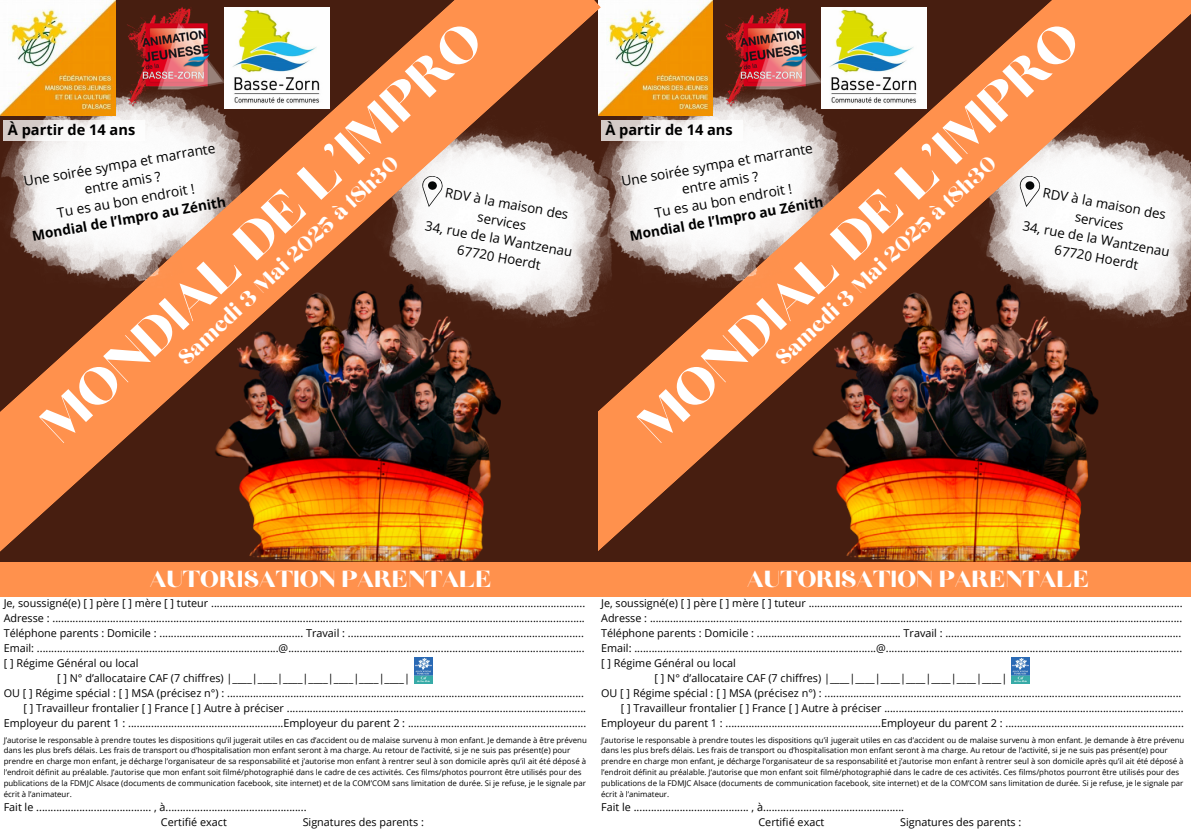
<style>
.page{position:relative;width:1191px;height:839px;background:#fff}
.page>*{position:absolute;margin:0;border:0;box-sizing:border-box;transform-origin:0 0}
.t1{font:64.4px "Chloe";color:#fff}
.t2{font:29.2px "Chloe";color:#fff}
.t3{font:26.2px "Chloe";color:#fff}
.t4{font:700 14.6px "Open Sans";color:#000}
.t5{font:13.6px/18.2px "Open Sans";color:#000;text-align:center}
.t6{font:13.2px/18px "Open Sans";color:#000;text-align:center}
.t7{font:10.8px "Open Sans";color:#000}
.t8{font:7.8px/10.8px "Open Sans";color:#000}
.s1{font-weight:700}
</style>
<div class="page">
<img style="left:601px;top:0;width:590px;height:562px">
<svg style="left:1016px;top:174px;width:27px;height:35px"></svg>
<div style="left:592px;top:562px;width:599px;height:34px;background:#ff914d"></div>
<img style="left:1012px;top:658px;width:18px;height:25px">
<img style="left:601px;top:97px;width:193px;height:190px">
<svg style="left:601px;top:120px;width:142px;height:20px"></svg>
<img style="left:601px;top:0;width:112px;height:116px">
<img style="left:601px;top:122px;width:29px;height:205px">
<img style="left:0;top:0;width:601px;height:562px">
<svg style="left:418px;top:174px;width:27px;height:35px"></svg>
<div style="left:0;top:562px;width:597px;height:34px;background:#ff914d"></div>
<img style="left:414px;top:658px;width:18px;height:25px">
<img style="left:0;top:97px;width:197px;height:190px">
<svg style="left:4px;top:120px;width:141px;height:20px"></svg>
<img style="left:0;top:0;width:115px;height:116px">
<p class="t1" style="left:28px;top:409px;width:586px;rotate:-43deg">MONDIAL DE L’IMPRO</p>
<p class="t4" style="left:8px;top:119px;width:129px">À partir de 14 ans</p>
<p class="t5" style="left:21px;top:172px;width:198px;rotate:-10deg">Une soirée sympa et marrante entre amis ?<br>Tu es au bon endroit !<br><span class="s1">Mondial de l’Impro au Zénith</span></p>
<p class="t3" style="left:173px;top:351px;width:296px;rotate:-43deg">Samedi 3 Mai 2025 à 18h30</p>
<p class="t6" style="left:433px;top:181px;width:151px;rotate:10deg">RDV à la maison des services<br>34, rue de la Wantzenau<br>67720 Hoerdt</p>
<h1 class="t1" style="left:625px;top:409px;width:586px;rotate:-43deg">MONDIAL DE L’IMPRO</h1>
<p class="t4" style="left:605px;top:119px;width:129px">À partir de 14 ans</p>
<p class="t5" style="left:619px;top:172px;width:198px;rotate:-10deg">Une soirée sympa et marrante entre amis ?<br>Tu es au bon endroit !<br><span class="s1">Mondial de l’Impro au Zénith</span></p>
<h1 class="t3" style="left:770px;top:351px;width:296px;rotate:-43deg">Samedi 3 Mai 2025 à 18h30</h1>
<p class="t6" style="left:1031px;top:181px;width:151px;rotate:10deg">RDV à la maison des services<br>34, rue de la Wantzenau<br>67720 Hoerdt</p>
<h1 class="t2" style="left:150px;top:564px;width:344px">AUTORISATION PARENTALE</h1>
<p class="t7" style="left:4px;top:595px;width:583px">Je, soussigné(e) [ ] père [ ] mère [ ] tuteur ..................................................................................................................................</p>
<p class="t7" style="left:4px;top:610px;width:583px">Adresse : .........................................................................................................................................................................................</p>
<p class="t7" style="left:4px;top:625px;width:582px">Téléphone parents : Domicile : .................................................. Travail : ..................................................................................</p>
<p class="t7" style="left:4px;top:640px;width:583px">Email: ....................................................................................@.......................................................................................................</p>
<p class="t7" style="left:4px;top:655px;width:136px">[ ] Régime Général ou local</p>
<p class="t7" style="left:57px;top:670px;width:354px">[ ] N° d’allocataire CAF (7 chiffres) |____|____|____|____|____|____|____|</p>
<p class="t7" style="left:4px;top:685px;width:582px">OU [ ] Régime spécial : [ ] MSA (précisez n°) : ............................................................................................................................</p>
<p class="t7" style="left:23px;top:700px;width:564px">[ ] Travailleur frontalier [ ] France [ ] Autre à préciser ........................................................................................................</p>
<p class="t7" style="left:4px;top:715px;width:584px">Employeur du parent 1 : ......................................................Employeur du parent 2 : ..............................................................</p>
<p class="t8" style="left:4px;top:734px;width:585px">J’autorise le responsable à prendre toutes les dispositions qu’il jugerait utiles en cas d’accident ou de malaise survenu à mon enfant. Je demande à être prévenu dans les plus brefs délais. Les frais de transport ou d’hospitalisation mon enfant seront à ma charge. Au retour de l’activité, si je ne suis pas présent(e) pour prendre en charge mon enfant, je décharge l’organisateur de sa responsabilité et j’autorise mon enfant à rentrer seul à son domicile après qu’il ait été déposé à l’endroit définit au préalable. J’autorise que mon enfant soit filmé/photographié dans le cadre de ces activités. Ces films/photos pourront être utilisés pour des publications de la FDMJC Alsace (documents de communication facebook, site internet) et de la COM’COM sans limitation de durée. Si je refuse, je le signale par écrit à l’animateur.</p>
<h3 class="t7" style="left:4px;top:799px;width:304px">Fait le ........................................ , à.................................................</h3>
<h4 class="t7" style="left:161px;top:814px;width:67px">Certifié exact</h4>
<h4 class="t7" style="left:303px;top:814px;width:123px">Signatures des parents :</h4>
<h3 class="t2" style="left:747px;top:564px;width:344px">AUTORISATION PARENTALE</h3>
<h4 class="t7" style="left:601px;top:595px;width:583px">Je, soussigné(e) [ ] père [ ] mère [ ] tuteur ..................................................................................................................................</h4>
<h4 class="t7" style="left:601px;top:610px;width:583px">Adresse : .........................................................................................................................................................................................</h4>
<h4 class="t7" style="left:601px;top:625px;width:582px">Téléphone parents : Domicile : .................................................. Travail : ..................................................................................</h4>
<h4 class="t7" style="left:601px;top:640px;width:583px">Email: ....................................................................................@.......................................................................................................</h4>
<h4 class="t7" style="left:601px;top:655px;width:136px">[ ] Régime Général ou local</h4>
<h4 class="t7" style="left:655px;top:670px;width:354px">[ ] N° d’allocataire CAF (7 chiffres) |____|____|____|____|____|____|____|</h4>
<h4 class="t7" style="left:601px;top:685px;width:582px">OU [ ] Régime spécial : [ ] MSA (précisez n°) : ............................................................................................................................</h4>
<h4 class="t7" style="left:621px;top:700px;width:564px">[ ] Travailleur frontalier [ ] France [ ] Autre à préciser ........................................................................................................</h4>
<h4 class="t7" style="left:601px;top:715px;width:584px">Employeur du parent 1 : ......................................................Employeur du parent 2 : ..............................................................</h4>
<p class="t8" style="left:601px;top:734px;width:585px">J’autorise le responsable à prendre toutes les dispositions qu’il jugerait utiles en cas d’accident ou de malaise survenu à mon enfant. Je demande à être prévenu dans les plus brefs délais. Les frais de transport ou d’hospitalisation mon enfant seront à ma charge. Au retour de l’activité, si je ne suis pas présent(e) pour prendre en charge mon enfant, je décharge l’organisateur de sa responsabilité et j’autorise mon enfant à rentrer seul à son domicile après qu’il ait été déposé à l’endroit définit au préalable. J’autorise que mon enfant soit filmé/photographié dans le cadre de ces activités. Ces films/photos pourront être utilisés pour des publications de la FDMJC Alsace (documents de communication facebook, site internet) et de la COM’COM sans limitation de durée. Si je refuse, je le signale par écrit à l’animateur.</p>
<h4 class="t7" style="left:601px;top:799px;width:304px">Fait le ........................................ , à.................................................</h4>
<p class="t7" style="left:758px;top:814px;width:67px">Certifié exact</p>
<p class="t7" style="left:900px;top:814px;width:123px">Signatures des parents :</p>
</div>
